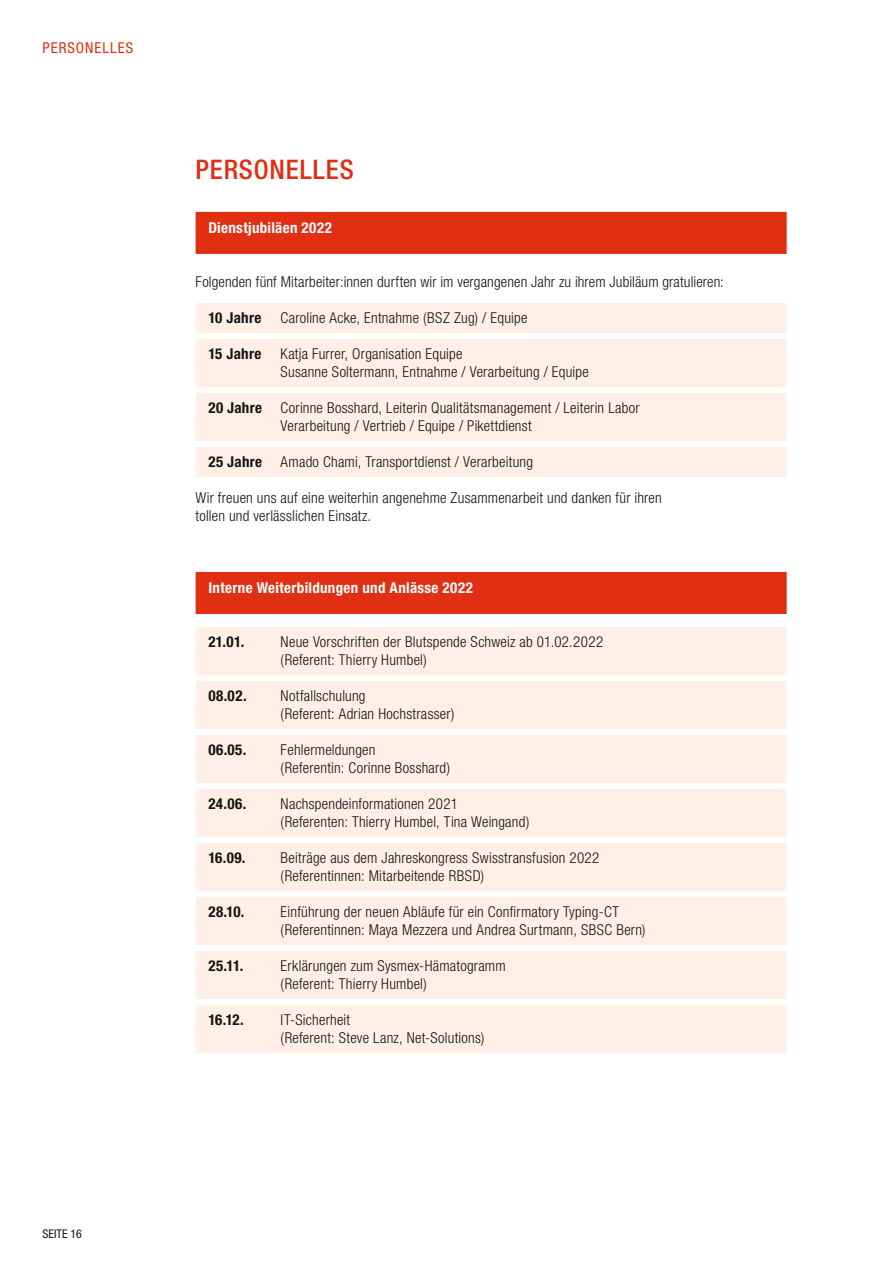
<style>
.page{position:relative;width:893px;height:1263px;background:#fff}
.page>*{position:absolute;margin:0;border:0;box-sizing:border-box;transform-origin:0 0}
.t1{font:500 condensed 27px "Helvetica Neue LT Std";letter-spacing:.03em;color:#e02f13}
.t2{font:300 condensed 15px/18px "Helvetica Neue LT Std";letter-spacing:.015em;color:#131413}
.t3{font:700 condensed 15px "Helvetica Neue LT Std";letter-spacing:.02em;color:#131413}
.t4{font:700 condensed 15px "Helvetica Neue LT Std";letter-spacing:.02em;color:#fff}
.t5{font:condensed 15px "Helvetica Neue LT Std";letter-spacing:.065em;color:#e02f13}
.t6{font:condensed 12px "Helvetica Neue LT Std";color:#131413}
.s1{font-weight:700}
</style>
<div class="page">
<div style="left:196px;top:572px;width:591px;height:42px;background:#e02f13"></div>
<div style="left:196px;top:627px;width:591px;height:30px;background:#ffefe7"></div>
<div style="left:196px;top:645px;width:591px;height:30px;background:#ffefe7"></div>
<div style="left:196px;top:681px;width:591px;height:30px;background:#ffefe7"></div>
<div style="left:196px;top:699px;width:591px;height:30px;background:#ffefe7"></div>
<div style="left:196px;top:735px;width:591px;height:30px;background:#ffefe7"></div>
<div style="left:196px;top:753px;width:591px;height:30px;background:#ffefe7"></div>
<div style="left:196px;top:789px;width:591px;height:30px;background:#ffefe7"></div>
<div style="left:196px;top:807px;width:591px;height:30px;background:#ffefe7"></div>
<div style="left:196px;top:843px;width:591px;height:30px;background:#ffefe7"></div>
<div style="left:196px;top:861px;width:591px;height:30px;background:#ffefe7"></div>
<div style="left:196px;top:897px;width:591px;height:30px;background:#ffefe7"></div>
<div style="left:196px;top:915px;width:591px;height:30px;background:#ffefe7"></div>
<div style="left:196px;top:951px;width:591px;height:30px;background:#ffefe7"></div>
<div style="left:196px;top:969px;width:591px;height:30px;background:#ffefe7"></div>
<div style="left:196px;top:1005px;width:591px;height:30px;background:#ffefe7"></div>
<div style="left:196px;top:1023px;width:591px;height:30px;background:#ffefe7"></div>
<div style="left:196px;top:212px;width:591px;height:42px;background:#e02f13"></div>
<div style="left:196px;top:303px;width:591px;height:30px;background:#ffefe7"></div>
<div style="left:196px;top:339px;width:591px;height:30px;background:#ffefe7"></div>
<div style="left:196px;top:357px;width:591px;height:30px;background:#ffefe7"></div>
<div style="left:196px;top:393px;width:591px;height:30px;background:#ffefe7"></div>
<div style="left:196px;top:411px;width:591px;height:30px;background:#ffefe7"></div>
<div style="left:196px;top:447px;width:591px;height:30px;background:#ffefe7"></div>
<p class="t5" style="left:43px;top:39px;width:92px">PERSONELLES</p>
<h1 class="t1" style="left:196px;top:153px;width:160px">PERSONELLES</h1>
<p class="t4" style="left:208px;top:219px;width:125px">Dienstjubiläen 2022</p>
<p class="t2" style="left:196px;top:273px;width:530px">Folgenden fünf Mitarbeiter:innen durften wir im vergangenen Jahr zu ihrem Jubiläum gratulieren:</p>
<p class="t3" style="left:208px;top:309px;width:55px">10 Jahre</p>
<p class="t2" style="left:281px;top:309px;width:248px">Caroline Acke, Entnahme (BSZ Zug) / Equipe</p>
<p class="t3" style="left:208px;top:345px;width:55px">15 Jahre</p>
<p class="t2" style="left:281px;top:345px;width:310px">Katja Furrer, Organisation Equipe<br>Susanne Soltermann, Entnahme / Verarbeitung / Equipe</p>
<p class="t2" style="left:281px;top:399px;width:361px;text-indent:-72px"><span class="s1">20 Jahre</span> Corinne Bosshard, Leiterin Qualitätsmanagement / Leiterin Labor<br>Verarbeitung / Vertrieb / Equipe / Pikettdienst</p>
<p class="t2" style="left:208px;top:453px;width:326px"><span class="s1">25 Jahre</span> Amado Chami, Transportdienst / Verarbeitung</p>
<p class="t2" style="left:196px;top:489px;width:468px">Wir freuen uns auf eine weiterhin angenehme Zusammenarbeit und danken für ihren tollen und verlässlichen Einsatz.</p>
<p class="t4" style="left:208px;top:579px;width:266px">Interne Weiterbildungen und Anlässe 2022</p>
<p class="t3" style="left:208px;top:633px;width:38px">21.01.</p>
<p class="t2" style="left:281px;top:633px;width:324px">Neue Vorschriften der Blutspende Schweiz ab 01.02.2022 (Referent: Thierry Humbel)</p>
<p class="t3" style="left:208px;top:687px;width:40px">08.02.</p>
<p class="t2" style="left:281px;top:687px;width:175px">Notfallschulung<br>(Referent: Adrian Hochstrasser)</p>
<p class="t3" style="left:208px;top:741px;width:40px">06.05.</p>
<p class="t2" style="left:281px;top:741px;width:171px">Fehlermeldungen<br>(Referentin: Corinne Bosshard)</p>
<p class="t3" style="left:208px;top:795px;width:39px">24.06.</p>
<p class="t2" style="left:281px;top:795px;width:250px">Nachspendeinformationen 2021<br>(Referenten: Thierry Humbel, Tina Weingand)</p>
<p class="t3" style="left:208px;top:849px;width:39px">16.09.</p>
<p class="t2" style="left:281px;top:849px;width:320px">Beiträge aus dem Jahreskongress Swisstransfusion 2022 (Referentinnen: Mitarbeitende RBSD)</p>
<p class="t3" style="left:208px;top:903px;width:38px">28.10.</p>
<p class="t2" style="left:281px;top:903px;width:366px">Einführung der neuen Abläufe für ein Confirmatory Typing-CT (Referentinnen: Maya Mezzera und Andrea Surtmann, SBSC Bern)</p>
<p class="t3" style="left:208px;top:957px;width:37px">25.11.</p>
<p class="t2" style="left:281px;top:957px;width:226px">Erklärungen zum Sysmex-Hämatogramm (Referent: Thierry Humbel)</p>
<p class="t3" style="left:208px;top:1011px;width:37px">16.12.</p>
<p class="t2" style="left:281px;top:1011px;width:205px">IT-Sicherheit<br>(Referent: Steve Lanz, Net-Solutions)</p>
<p class="t6" style="left:43px;top:1227px;width:41px">SEITE 16</p>
</div>
